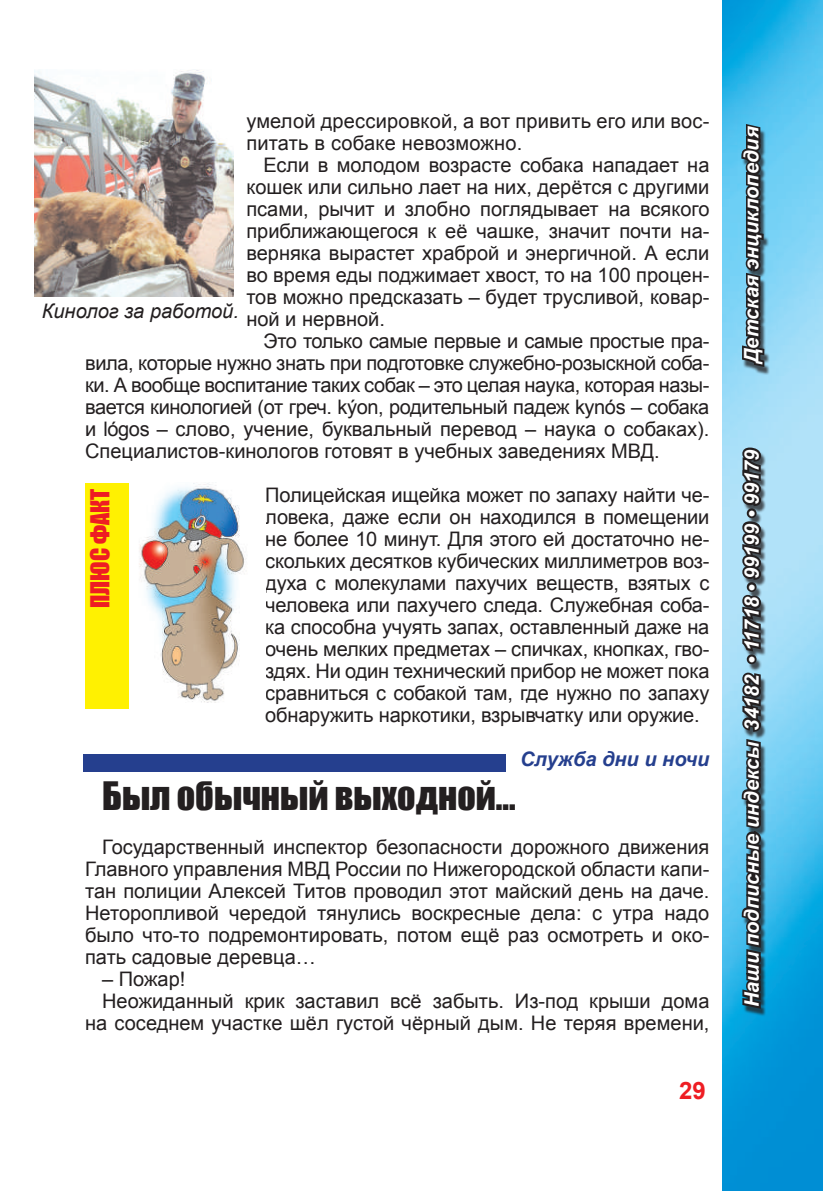
<style>
.page{position:relative;width:823px;height:1191px;background:#fff}
.page>*{position:absolute;margin:0;border:0;box-sizing:border-box;transform-origin:0 0}
.t1{font:36px "Impact";color:#231f20}
.t2{font:24px "Impact";color:#ee1d23}
.t3{font:700 24px "Arial";color:#ee1d23}
.t4{font:20px/22px "Arial";color:#231f20;text-align:justify}
.t5{font:italic 700 20px "Arial";letter-spacing:-.005em;color:#fff}
.t6{font:italic 20px "Arial";color:#231f20}
.t7{font:italic 700 20px "Arial";color:#253f8e}
</style>
<div class="page">
<img style="left:722px;top:0;width:100px;height:1191px">
<div style="left:742px;top:450px;width:23px;height:566px;background:#231f20;opacity:.75"></div>
<svg style="left:734px;top:444px;width:30px;height:567px;background:#507383"></svg>
<div style="left:741px;top:127px;width:28px;height:248px;background:#231f20;opacity:.75"></div>
<svg style="left:737px;top:119px;width:28px;height:250px;background:#446878"></svg>
<div style="left:85px;top:482px;width:43px;height:226px;background:#fff101"></div>
<img style="left:139px;top:483px;width:107px;height:220px">
<img style="left:34px;top:69px;width:199px;height:227px">
<div style="left:83px;top:754px;width:422px;height:18px;background:#253f8e"></div>
<p class="t4" style="left:246px;top:110px;width:464px">умелой дрессировкой, а вот привить его или вос&shy;питать в собаке невозможно.</p>
<p class="t4" style="left:246px;top:154px;width:464px;text-indent:17px">Если в молодом возрасте собака нападает на кошек или сильно лает на них, дерётся с другими псами, рычит и злобно поглядывает на всякого приближающегося к её чашке, значит почти на&shy;верняка вырастет храброй и энергичной. А если во время еды поджимает хвост, то на 100 процен&shy;тов можно предсказать – будет трусливой, ковар&shy;ной и нервной.</p>
<p class="t4" style="left:85px;top:330px;width:625px;text-indent:178px">Это только самые первые и самые простые пра&shy;вила, которые нужно знать при подготовке служебно-розыскной соба&shy;ки. А вообще воспитание таких собак – это целая наука, которая назы&shy;вается кинологией (от греч. kýon, родительный падеж kynós – собака и lógos – слово, учение, буквальный перевод – наука о собаках).<br>Специалистов-кинологов готовят в учебных заведениях МВД.</p>
<p class="t4" style="left:265px;top:484px;width:445px">Полицейская ищейка может по запаху найти че&shy;ловека, даже если он находился в помещении не более 10 минут. Для этого ей достаточно не&shy;скольких десятков кубических миллиметров воз&shy;духа с молекулами пахучих веществ, взятых с человека или пахучего следа. Служебная соба&shy;ка способна учуять запах, оставленный даже на очень мелких предметах – спичках, кнопках, гво&shy;здях. Ни один технический прибор не может пока сравниться с собакой там, где нужно по запаху обнаружить наркотики, взрывчатку или оружие.</p>
<p class="t7" style="left:519px;top:746px;width:191px">Служба дни и ночи</p>
<h1 class="t1" style="left:102px;top:768px;width:415px">Был обычный выходной…</h1>
<p class="t4" style="left:85px;top:836px;width:625px;text-indent:17px">Государственный инспектор безопасности дорожного движения Главного управления МВД России по Нижегородской области капи&shy;тан полиции Алексей Титов проводил этот майский день на даче.<br>Неторопливой чередой тянулись воскресные дела: с утра надо было что-то подремонтировать, потом ещё раз осмотреть и око&shy;пать садовые деревца…</p>
<p class="t4" style="left:102px;top:968px;width:85px">– Пожар!</p>
<p class="t4" style="left:102px;top:990px;width:608px">Неожиданный крик заставил всё забыть. Из-под крыши дома</p>
<p class="t4" style="left:85px;top:1012px;width:625px">на соседнем участке шёл густой чёрный дым. Не теряя времени,</p>
<p class="t6" style="left:42px;top:298px;width:199px">Кинолог за работой.</p>
<p class="t2" style="left:81px;top:608px;width:121px;rotate:-90deg">ПЛЮС ФАКТ</p>
<p class="t3" style="left:678px;top:1075px;width:28px">29</p>
<p class="t5" style="left:737px;top:363px;width:238px;rotate:-90deg">Детская энциклопедия</p>
<p class="t5" style="left:738px;top:1007px;width:559px;rotate:-90deg">Наши подписные индексы 34182 • 11718 • 99199 • 99179</p>
</div>
